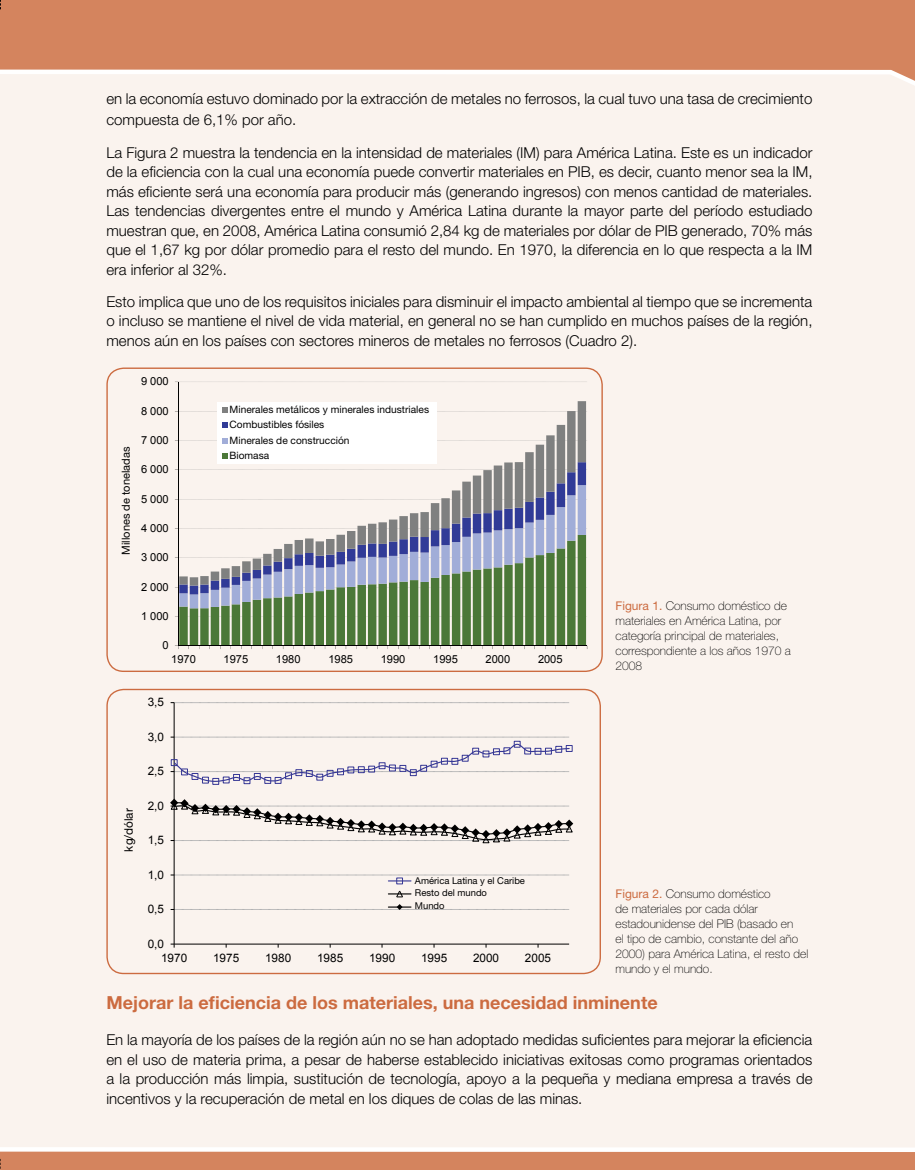
<style>
.page{position:relative;width:915px;height:1170px;background:#fff}
.page>*{position:absolute;margin:0;border:0;box-sizing:border-box;transform-origin:0 0}
.t1{font:700 18px "Helvetica Neue LT Std";color:#cc6b40}
.t2{font:300 15px/19.5px "Helvetica Neue LT Std";color:#000;text-align:justify}
.t3{font:100 12px/15px "Helvetica Neue LT Std";color:#000}
.t4{font:11.7px "Arial";color:#000}
.t5{font:11.7px "Helvetica Neue";color:#000}
.t6{font:11.1px "Arial";color:#000}
.t7{font:11.1px "Helvetica Neue LT Std";color:#000}
.t8{font:10.2px/15.3px "Helvetica Neue LT Std";color:#000}
.t9{font:9.45px/12.3px "Helvetica Neue";color:#000}
.s1{font-weight:400;color:#cc6b40}
</style>
<div class="page">
<div style="left:0;top:0;width:914px;height:1169px;background:#faf3ee"></div>
<svg style="left:0;top:0;width:914px;height:85px"></svg>
<svg style="left:179px;top:608px;width:407px;height:37px;fill:#4b7838"></svg>
<svg style="left:179px;top:594px;width:407px;height:14px;fill:#4b7838"></svg>
<svg style="left:179px;top:585px;width:407px;height:9px"></svg>
<svg style="left:179px;top:401px;width:407px;height:184px"></svg>
<hr style="left:178px;top:382px;width:1px;height:263px;background:#000">
<hr style="left:178px;top:645px;width:409px;height:1px;background:#000">
<div style="left:217px;top:402px;width:220px;height:62px;background:#fff"></div>
<svg style="left:222px;top:407px;width:5px;height:5px"></svg>
<svg style="left:222px;top:422px;width:5px;height:5px"></svg>
<svg style="left:222px;top:438px;width:5px;height:5px"></svg>
<svg style="left:222px;top:453px;width:5px;height:5px"></svg>
<hr style="left:174px;top:702px;width:1px;height:242px;background:#000">
<svg style="left:170px;top:736px;width:399px;height:1px"></svg>
<svg style="left:170px;top:702px;width:399px;height:1px"></svg>
<hr style="left:174px;top:943px;width:395px;height:1px;background:#000">
<svg style="left:170px;top:943px;width:5px;height:4px"></svg>
<div style="left:202px;top:776px;width:7px;height:7px;border:1px solid #363795"></div>
<div style="left:212px;top:778px;width:7px;height:6px;border:1px solid #363795"></div>
<div style="left:223px;top:776px;width:6px;height:7px;border:1px solid #363795"></div>
<div style="left:243px;top:777px;width:7px;height:7px;border:1px solid #363795"></div>
<div style="left:264px;top:777px;width:7px;height:6px;border:1px solid #363795"></div>
<svg style="left:170px;top:743px;width:399px;height:39px"></svg>
<div style="left:316px;top:773px;width:7px;height:7px;border:1px solid #363795"></div>
<div style="left:326px;top:769px;width:7px;height:7px;border:1px solid #363795"></div>
<div style="left:337px;top:768px;width:7px;height:7px;border:1px solid #363795"></div>
<div style="left:347px;top:766px;width:7px;height:7px;border:1px solid #363795"></div>
<div style="left:358px;top:766px;width:6px;height:7px;border:1px solid #363795"></div>
<div style="left:368px;top:765px;width:7px;height:7px;border:1px solid #363795"></div>
<div style="left:378px;top:762px;width:7px;height:7px;border:1px solid #363795"></div>
<div style="left:389px;top:764px;width:6px;height:7px;border:1px solid #363795"></div>
<div style="left:399px;top:765px;width:7px;height:6px;border:1px solid #363795"></div>
<div style="left:410px;top:769px;width:6px;height:7px;border:1px solid #363795"></div>
<div style="left:420px;top:764px;width:7px;height:7px;border:1px solid #363795"></div>
<div style="left:430px;top:760px;width:7px;height:7px;border:1px solid #363795"></div>
<div style="left:441px;top:757px;width:6px;height:7px;border:1px solid #363795"></div>
<div style="left:451px;top:757px;width:7px;height:7px;border:1px solid #363795"></div>
<div style="left:461px;top:754px;width:7px;height:7px;border:1px solid #363795"></div>
<div style="left:472px;top:747px;width:7px;height:7px;border:1px solid #363795"></div>
<div style="left:482px;top:750px;width:7px;height:7px;border:1px solid #363795"></div>
<div style="left:493px;top:748px;width:6px;height:7px;border:1px solid #363795"></div>
<div style="left:503px;top:747px;width:7px;height:7px;border:1px solid #363795"></div>
<div style="left:513px;top:740px;width:7px;height:7px;border:1px solid #363795"></div>
<div style="left:524px;top:747px;width:7px;height:7px;border:1px solid #363795"></div>
<div style="left:534px;top:747px;width:7px;height:7px;border:1px solid #363795"></div>
<div style="left:545px;top:747px;width:6px;height:7px;border:1px solid #363795"></div>
<div style="left:555px;top:745px;width:7px;height:7px;border:1px solid #363795"></div>
<div style="left:565px;top:745px;width:7px;height:6px;border:1px solid #363795"></div>
<svg style="left:170px;top:798px;width:399px;height:45px"></svg>
<svg style="left:554px;top:819px;width:19px;height:14px"></svg>
<svg style="left:170px;top:874px;width:399px;height:7px"></svg>
<div style="left:396px;top:877px;width:7px;height:7px;border:1px solid #363795"></div>
<svg style="left:170px;top:904px;width:399px;height:6px"></svg>
<svg style="left:388px;top:890px;width:23px;height:8px"></svg>
<div style="left:106px;top:688px;width:494px;height:286px;border:1px solid #cc6b40;border-radius:17px"></div>
<svg style="left:0;top:1147px;width:914px;height:22px"></svg>
<p class="t2" style="left:106px;top:88px;width:707px;line-height:21px">en la economía estuvo dominado por la extracción de metales no ferrosos, la cual tuvo una tasa de crecimiento compuesta de 6,1% por año.</p>
<p class="t2" style="left:106px;top:142px;width:707px">La Figura 2 muestra la tendencia en la intensidad de materiales (IM) para América Latina. Este es un indicador de la eficiencia con la cual una economía puede convertir materiales en PIB, es decir, cuanto menor sea la IM, más eficiente será una economía para producir más (generando ingresos) con menos cantidad de materiales.<br>Las tendencias divergentes entre el mundo y América Latina durante la mayor parte del período estudiado muestran que, en 2008, América Latina consumió 2,84 kg de materiales por dólar de PIB generado, 70% más que el 1,67 kg por dólar promedio para el resto del mundo. En 1970, la diferencia en lo que respecta a la IM era inferior al 32%.</p>
<p class="t2" style="left:106px;top:291px;width:707px">Esto implica que uno de los requisitos iniciales para disminuir el impacto ambiental al tiempo que se incrementa o incluso se mantiene el nivel de vida material, en general no se han cumplido en muchos países de la región, menos aún en los países con sectores mineros de metales no ferrosos (Cuadro 2).</p>
<p class="t7" style="left:119px;top:554px;width:110px;rotate:-90deg">Millones de toneladas</p>
<p class="t6" style="left:141px;top:374px;width:29px">9 000</p>
<p class="t6" style="left:141px;top:403px;width:29px">8 000</p>
<p class="t6" style="left:141px;top:433px;width:29px">7 000</p>
<p class="t6" style="left:141px;top:462px;width:29px">6 000</p>
<p class="t6" style="left:141px;top:491px;width:29px">5 000</p>
<p class="t6" style="left:141px;top:521px;width:29px">4 000</p>
<p class="t6" style="left:141px;top:550px;width:29px">3 000</p>
<p class="t6" style="left:141px;top:579px;width:29px">2 000</p>
<p class="t6" style="left:141px;top:608px;width:29px">1 000</p>
<p class="t6" style="left:162px;top:638px;width:8px">0</p>
<p class="t8" style="left:229px;top:401px;width:201px">Minerales metálicos y minerales industriales<br>Combustibles fósiles<br>Minerales de construcción<br>Biomasa</p>
<p class="t6" style="left:171px;top:651px;width:26px">1970</p>
<p class="t6" style="left:223px;top:651px;width:26px">1975</p>
<p class="t6" style="left:276px;top:651px;width:26px">1980</p>
<p class="t6" style="left:328px;top:651px;width:26px">1985</p>
<p class="t6" style="left:380px;top:651px;width:26px">1990</p>
<p class="t6" style="left:433px;top:651px;width:26px">1995</p>
<p class="t6" style="left:485px;top:651px;width:26px">2000</p>
<p class="t6" style="left:538px;top:651px;width:26px">2005</p>
<p class="t4" style="left:148px;top:694px;width:18px">3,5</p>
<p class="t4" style="left:148px;top:729px;width:18px">3,0</p>
<p class="t4" style="left:148px;top:763px;width:18px">2,5</p>
<p class="t5" style="left:122px;top:851px;width:45px;rotate:-90deg">kg/dólar</p>
<p class="t4" style="left:148px;top:798px;width:18px">2,0</p>
<p class="t4" style="left:148px;top:832px;width:18px">1,5</p>
<p class="t4" style="left:148px;top:867px;width:18px">1,0</p>
<p class="t4" style="left:148px;top:901px;width:18px">0,5</p>
<p class="t4" style="left:148px;top:935px;width:18px">0,0</p>
<p class="t9" style="left:415px;top:874px;width:111px">América Latina y el Caribe<br>Resto del mundo<br>Mundo</p>
<p class="t4" style="left:161px;top:949px;width:28px">1970</p>
<p class="t4" style="left:213px;top:949px;width:28px">1975</p>
<p class="t4" style="left:265px;top:949px;width:28px">1980</p>
<p class="t4" style="left:317px;top:949px;width:28px">1985</p>
<p class="t4" style="left:369px;top:949px;width:28px">1990</p>
<p class="t4" style="left:421px;top:949px;width:28px">1995</p>
<p class="t4" style="left:473px;top:949px;width:28px">2000</p>
<p class="t4" style="left:525px;top:949px;width:28px">2005</p>
<p class="t3" style="left:615px;top:598px;width:177px"><span class="s1">Figura 1.</span> Consumo doméstico de materiales en América Latina, por categoría principal de materiales, correspondiente a los años 1970 a<br>2008</p>
<p class="t3" style="left:615px;top:885px;width:194px"><span class="s1">Figura 2.</span> Consumo doméstico<br>de materiales por cada dólar estadounidense del PIB (basado en<br>el tipo de cambio, constante del año<br>2000) para América Latina, el resto del mundo y el mundo.</p>
<p class="t1" style="left:106px;top:991px;width:552px">Mejorar la eficiencia de los materiales, una necesidad inminente</p>
<p class="t2" style="left:106px;top:1029px;width:707px">En la mayoría de los países de la región aún no se han adoptado medidas suficientes para mejorar la eficiencia en el uso de materia prima, a pesar de haberse establecido iniciativas exitosas como programas orientados a la producción más limpia, sustitución de tecnología, apoyo a la pequeña y mediana empresa a través de incentivos y la recuperación de metal en los diques de colas de las minas.</p>
</div>
